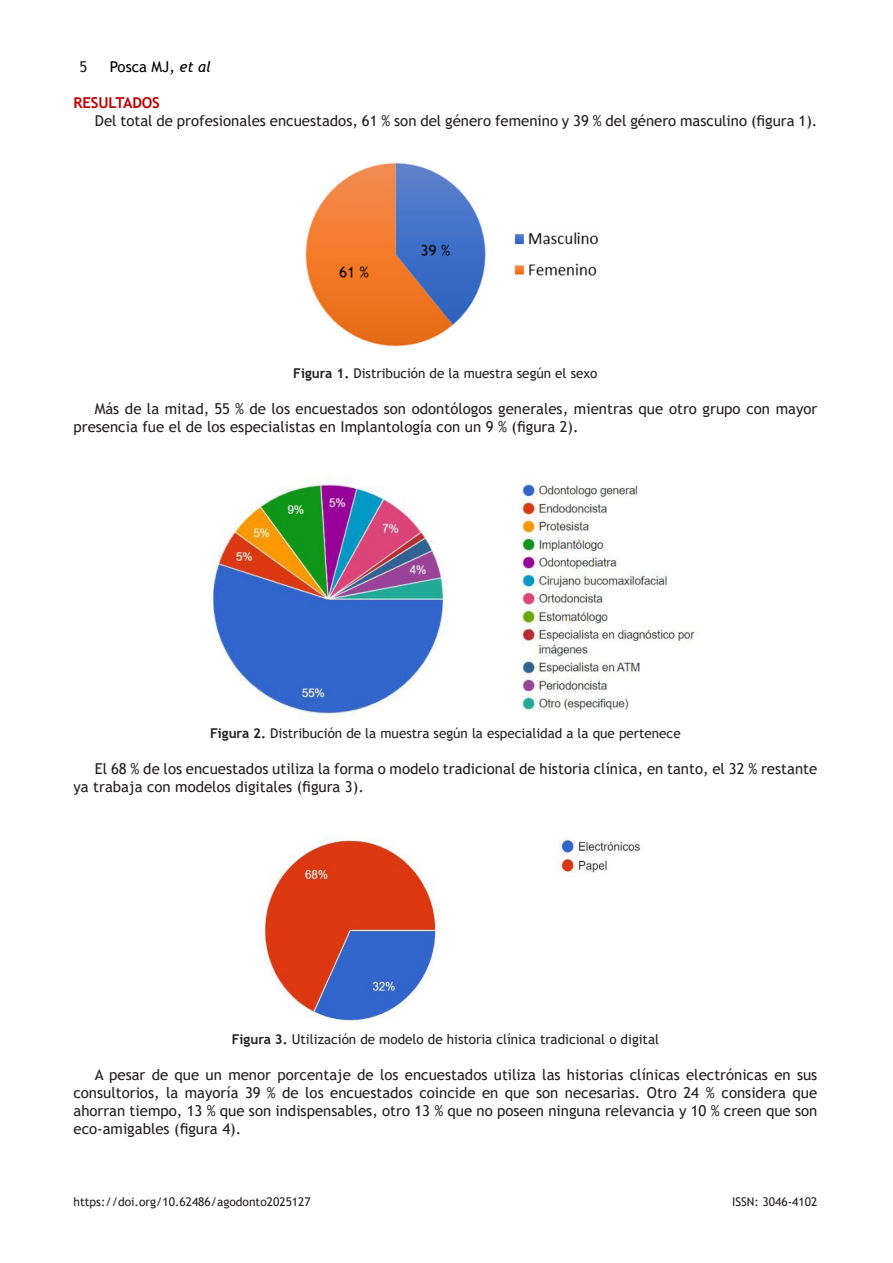
<style>
.page{position:relative;width:893px;height:1263px;background:#fff}
.page>*{position:absolute;margin:0;border:0;box-sizing:border-box;transform-origin:0 0}
.No_Spacing{font:15px/18px "Trebuchet MS";color:#231f20}
.t1{font:15px "Trebuchet MS";color:#000}
.t2{font:700 15px "Trebuchet MS";letter-spacing:-.01em;color:#c00000}
.No_Spacing-2{font:13.5px "Trebuchet MS";color:#231f20}
.t3{font:12px "Trebuchet MS";color:#231f20}
.s1{font-style:italic}
.s2{font-weight:700}
</style>
<div class="page">
<img style="left:305px;top:162px;width:293px;height:185px">
<img style="left:212px;top:477px;width:483px;height:242px">
<img style="left:262px;top:838px;width:379px;height:187px">
<p class="No_Spacing" style="left:80px;top:58px;width:9px">5</p>
<p class="t1" style="left:110px;top:57px;width:102px">Posca MJ, <span class="s1">et al</span></p>
<p class="t2" style="left:74px;top:93px;width:88px">RESULTADOS</p>
<p class="No_Spacing" style="left:95px;top:112px;width:724px">Del total de profesionales encuestados, 61 % son del género femenino y 39 % del género masculino (figura 1).</p>
<p class="No_Spacing-2" style="left:293px;top:365px;width:306px"><span class="s2">Figura 1.</span> Distribución de la muestra según el sexo</p>
<p class="No_Spacing" style="left:74px;top:400px;width:745px;text-indent:21px">Más de la mitad, 55 % de los encuestados son odontólogos generales, mientras que otro grupo con mayor presencia fue el de los especialistas en Implantología con un 9 % (figura 2).</p>
<p class="No_Spacing-2" style="left:210px;top:725px;width:472px"><span class="s2">Figura 2.</span> Distribución de la muestra según la especialidad a la que pertenece</p>
<p class="No_Spacing" style="left:74px;top:760px;width:745px;text-indent:21px">El 68 % de los encuestados utiliza la forma o modelo tradicional de historia clínica, en tanto, el 32 % restante ya trabaja con modelos digitales (figura 3).</p>
<p class="No_Spacing-2" style="left:232px;top:1031px;width:429px"><span class="s2">Figura 3.</span> Utilización de modelo de historia clínica tradicional o digital</p>
<p class="No_Spacing" style="left:74px;top:1066px;width:745px;text-align:justify;text-indent:21px">A pesar de que un menor porcentaje de los encuestados utiliza las historias clínicas electrónicas en sus consultorios, la mayoría 39 % de los encuestados coincide en que son necesarias. Otro 24 % considera que ahorran tiempo, 13 % que son indispensables, otro 13 % que no poseen ninguna relevancia y 10 % creen que son eco-amigables (figura 4).</p>
<p class="t3" style="left:74px;top:1194px;width:239px">https://doi.org/10.62486/agodonto2025127</p>
<p class="t3" style="left:732px;top:1194px;width:87px">ISSN: 3046-4102</p>
</div>
